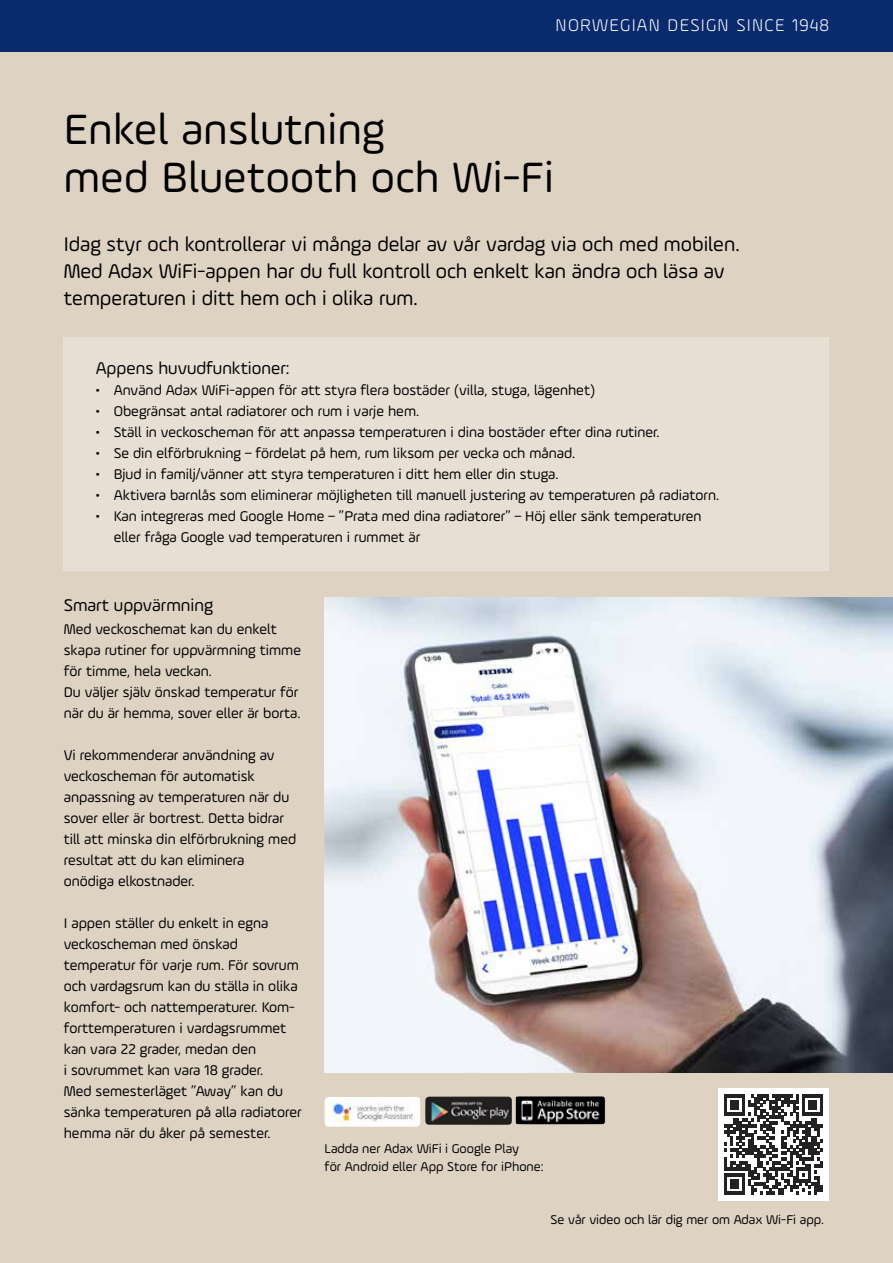
<style>
.page{position:relative;width:893px;height:1263px;background:#ded2c3}
.page>*{position:absolute;margin:0;border:0;box-sizing:border-box;transform-origin:0 0}
.t1{font:45px/48px "Ample Soft";letter-spacing:.01em;color:#000}
.t2{font:21px/27px "Ample Soft";color:#000}
.t3{font:18px "Ample Soft";color:#000}
.t4{font:300 18px "Ample Soft";letter-spacing:.07em;color:#fff}
.t5{font:15px/21px "Ample Soft";color:#000}
.t6{font:13.5px/18px "Ample Soft";color:#000}
</style>
<div class="page">
<div style="left:0;top:0;width:893px;height:51px;background:#092b6e"></div>
<div style="left:718px;top:1088px;width:111px;height:112px;background:#fff"></div>
<svg style="left:724px;top:1094px;width:99px;height:100px"></svg>
<div style="left:64px;top:338px;width:765px;height:233px;background:#e8dfd4"></div>
<img style="left:425px;top:1096px;width:87px;height:29px">
<img style="left:516px;top:1096px;width:89px;height:28px">
<img style="left:325px;top:1097px;width:95px;height:30px">
<img style="left:325px;top:597px;width:568px;height:475px">
<p class="t4" style="left:556px;top:15px;width:275px">NORWEGIAN DESIGN SINCE 1948</p>
<h1 class="t1" style="left:64px;top:105px;width:492px">Enkel anslutning<br>med Bluetooth och Wi-Fi</h1>
<h2 class="t2" style="left:64px;top:230px;width:677px">Idag styr och kontrollerar vi många delar av vår vardag via och med mobilen.<br>Med Adax WiFi-appen har du full kontroll och enkelt kan ändra och läsa av temperaturen i ditt hem och i olika rum.</h2>
<p class="t3" style="left:96px;top:357px;width:195px">Appens huvudfunktioner:</p>
<p class="t5" style="left:96px;top:379px;width:501px">• Använd Adax WiFi-appen för att styra flera bostäder (villa, stuga, lägenhet)</p>
<p class="t5" style="left:96px;top:400px;width:325px">• Obegränsat antal radiatorer och rum i varje hem.</p>
<p class="t5" style="left:96px;top:421px;width:565px">• Ställ in veckoscheman för att anpassa temperaturen i dina bostäder efter dina rutiner.</p>
<p class="t5" style="left:96px;top:442px;width:481px">• Se din elförbrukning – fördelat på hem, rum liksom per vecka och månad.</p>
<p class="t5" style="left:96px;top:463px;width:464px">• Bjud in familj/vänner att styra temperaturen i ditt hem eller din stuga.</p>
<p class="t5" style="left:96px;top:484px;width:625px">• Aktivera barnlås som eliminerar möjligheten till manuell justering av temperaturen på radiatorn.</p>
<p class="t5" style="left:114px;top:505px;width:589px;text-indent:-18px">• Kan integreras med Google Home – ”Prata med dina radiatorer” – Höj eller sänk temperaturen eller fråga Google vad temperaturen i rummet är</p>
<p class="t3" style="left:64px;top:594px;width:151px">Smart uppvärmning</p>
<p class="t5" style="left:64px;top:618px;width:239px">Med veckoschemat kan du enkelt skapa rutiner for uppvärmning timme för timme, hela veckan.<br>Du väljer själv önskad temperatur för när du är hemma, sover eller är borta.</p>
<p class="t5" style="left:64px;top:744px;width:234px">Vi rekommenderar användning av veckoscheman för automatisk anpassning av temperaturen när du sover eller är bortrest. Detta bidrar till att minska din elförbrukning med resultat att du kan eliminera onödiga elkostnader.</p>
<p class="t5" style="left:64px;top:912px;width:239px">I appen ställer du enkelt in egna veckoscheman med önskad temperatur för varje rum. För sovrum och vardagsrum kan du ställa in olika komfort- och nattemperaturer. Kom&shy;forttemperaturen i vardagsrummet kan vara 22 grader, medan den<br>i sovrummet kan vara 18 grader.<br>Med semesterläget ”Away” kan du sänka temperaturen på alla radiatorer hemma när du åker på semester.</p>
<p class="t6" style="left:325px;top:1139px;width:220px">Ladda ner Adax WiFi i Google Play<br>för Android eller App Store for iPhone:</p>
<p class="t6" style="left:550px;top:1210px;width:275px">Se vår video och lär dig mer om Adax Wi-Fi app.</p>
</div>
